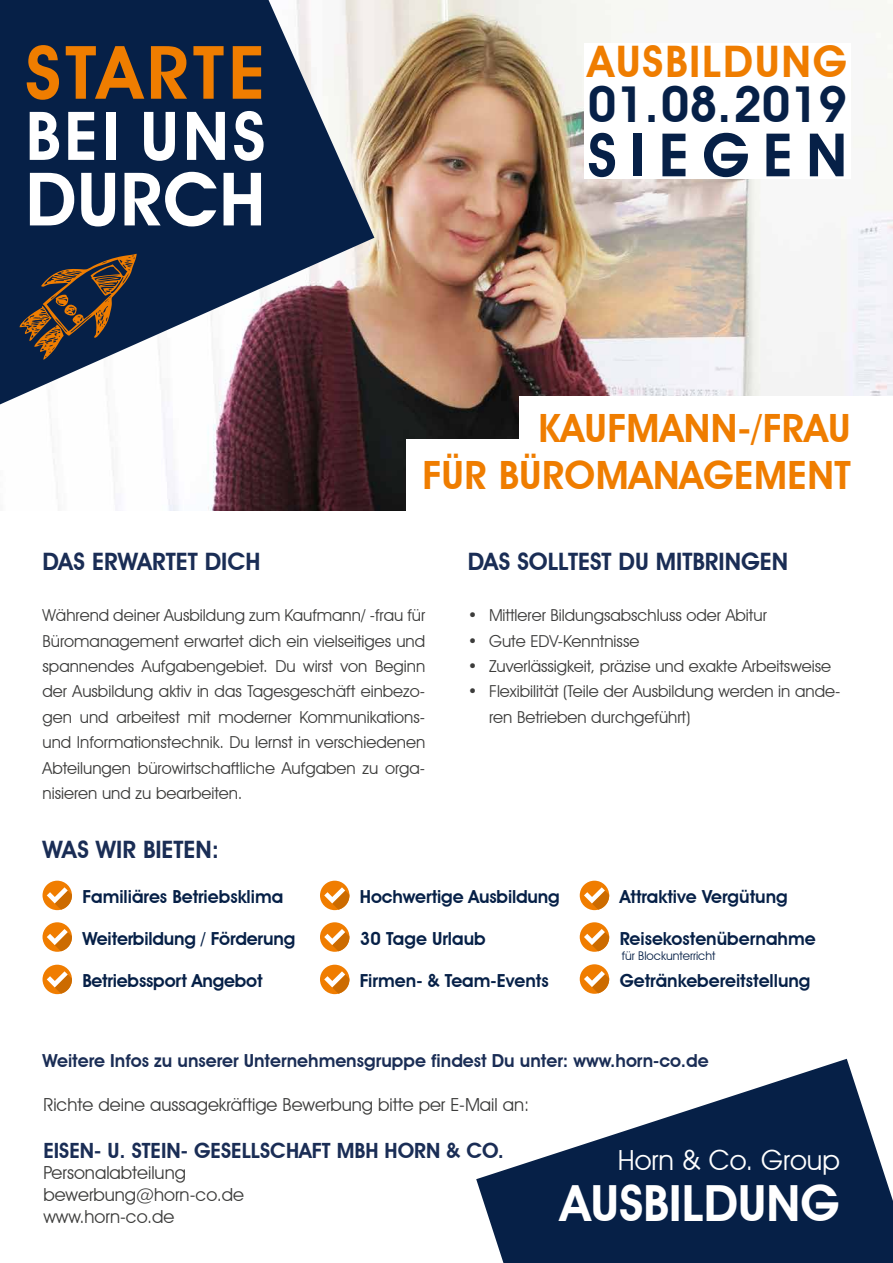
<style>
.page{position:relative;width:893px;height:1263px;background:#fff}
.page>*{position:absolute;margin:0;border:0;box-sizing:border-box;transform-origin:0 0}
.t1{font:600 73.95px "Avant Garde IT Cby BT";letter-spacing:.06em;color:#ef7d00}
.t2{font:600 73.95px "Avant Garde IT Cby BT";letter-spacing:.01em;color:#fff}
.t3{font:600 67.5px "Avant Garde IT Cby BT";letter-spacing:.06em;color:#fff}
.t4{font:600 60px "Avant Garde IT Cby BT";letter-spacing:.225em;color:#062047}
.t5{font:600 49.8px "Avant Garde IT Cby BT";color:#fff}
.t6{font:600 49.5px "Avant Garde IT Cby BT";letter-spacing:-.01em;color:#062047}
.t7{font:600 43.5px "Avant Garde IT Cby BT";letter-spacing:.04em;color:#ef7d00}
.t8{font:600 39px/46.8px "Avant Garde IT Cby BT";letter-spacing:.01em;color:#ef7d00;text-align:right}
.t9{font:27.75px "Avant Garde IT Cby BT";color:#fff}
.t10{font:600 24px "Avant Garde IT Cby BT";color:#1a2d55}
.t11{font:600 21px "Avant Garde IT Cby BT";color:#1a2d55}
.t12{font:600 18px "Avant Garde IT Cby BT";color:#062047}
.t13{font:18px/21.6px "Avant Garde IT Cby BT";color:#3c3c3b}
.t14{font:600 18px "Avant Garde IT Cby BT";color:#1a2d55}
.t15{font:16.5px/25.5px "Avant Garde IT Cby BT";color:#3c3c3b;text-align:justify}
.t16{font:12px "Avant Garde IT Cby BT";color:#062047}
</style>
<div class="page">
<img style="left:0;top:0;width:893px;height:510px">
<svg style="left:0;top:0;width:374px;height:404px;background:#394763"></svg>
<div style="left:520px;top:396px;width:373px;height:55px;background:#fff"></div>
<div style="left:407px;top:440px;width:486px;height:75px;background:#fff"></div>
<div style="left:584px;top:43px;width:267px;height:135px;background:#fff"></div>
<svg style="left:19px;top:254px;width:118px;height:106px;background:#3c383c"></svg>
<div style="left:43px;top:881px;width:29px;height:29px;background:#f07d00;border-radius:50%"></div>
<svg style="left:47px;top:887px;width:25px;height:23px"></svg>
<div style="left:43px;top:922px;width:29px;height:30px;background:#f07d00;border-radius:50%"></div>
<svg style="left:47px;top:929px;width:25px;height:22px"></svg>
<div style="left:43px;top:965px;width:29px;height:29px;background:#f07d00;border-radius:50%"></div>
<svg style="left:47px;top:971px;width:25px;height:23px"></svg>
<div style="left:580px;top:881px;width:29px;height:29px;background:#f07d00;border-radius:50%"></div>
<svg style="left:584px;top:887px;width:25px;height:23px"></svg>
<div style="left:580px;top:922px;width:29px;height:30px;background:#f07d00;border-radius:50%"></div>
<svg style="left:584px;top:929px;width:25px;height:22px"></svg>
<div style="left:580px;top:964px;width:29px;height:30px;background:#f07d00;border-radius:50%"></div>
<svg style="left:584px;top:971px;width:25px;height:22px"></svg>
<div style="left:320px;top:881px;width:29px;height:29px;background:#f07d00;border-radius:50%"></div>
<svg style="left:324px;top:887px;width:25px;height:23px"></svg>
<div style="left:320px;top:922px;width:29px;height:30px;background:#f07d00;border-radius:50%"></div>
<svg style="left:324px;top:929px;width:25px;height:22px"></svg>
<div style="left:320px;top:965px;width:29px;height:29px;background:#f07d00;border-radius:50%"></div>
<svg style="left:324px;top:971px;width:25px;height:23px"></svg>
<svg style="left:476px;top:1059px;width:417px;height:204px;fill:#062047"></svg>
<h1 class="t1" style="left:26px;top:28px;width:241px">STARTE</h1>
<h2 class="t3" style="left:26px;top:95px;width:241px">BEI UNS</h2>
<h1 class="t2" style="left:26px;top:155px;width:241px">DURCH</h1>
<h3 class="t7" style="left:588px;top:36px;width:261px">AUSBILDUNG</h3>
<h3 class="t6" style="left:588px;top:75px;width:261px">01. 08. 2019</h3>
<h3 class="t4" style="left:588px;top:119px;width:261px">SIEGEN</h3>
<h3 class="t8" style="left:422px;top:405px;width:430px">KAUFMANN-/FRAU<br>FÜR BÜROMANAGEMENT</h3>
<h3 class="t10" style="left:43px;top:547px;width:219px">DAS ERWARTET DICH</h3>
<p class="t15" style="left:43px;top:602px;width:384px">Während deiner Ausbildung zum Kaufmann/ -frau für Büromanagement erwartet dich ein vielseitiges und spannendes Aufgabengebiet. Du wirst von Beginn der Ausbildung aktiv in das Tagesgeschäft einbezo&shy;gen und arbeitest mit moderner Kommunikations&shy;und Informationstechnik. Du lernst in verschiedenen Abteilungen bürowirtschaftliche Aufgaben zu orga&shy;nisieren und zu bearbeiten.</p>
<h3 class="t10" style="left:468px;top:547px;width:322px">DAS SOLLTEST DU MITBRINGEN</h3>
<p class="t15" style="left:468px;top:602px;width:301px">• Mittlerer Bildungsabschluss oder Abitur</p>
<p class="t15" style="left:468px;top:628px;width:173px">• Gute EDV-Kenntnisse</p>
<p class="t15" style="left:468px;top:653px;width:365px">• Zuverlässigkeit, präzise und exakte Arbeitsweise</p>
<p class="t15" style="left:489px;top:679px;width:353px;text-indent:-21px">• Flexibilität (Teile der Ausbildung werden in ande&shy;ren Betrieben durchgeführt)</p>
<h3 class="t10" style="left:43px;top:835px;width:178px">WAS WIR BIETEN:</h3>
<p class="t12" style="left:82px;top:886px;width:202px">Familiäres Betriebsklima</p>
<p class="t12" style="left:82px;top:928px;width:214px">Weiterbildung / Förderung</p>
<p class="t12" style="left:82px;top:970px;width:182px">Betriebssport Angebot</p>
<p class="t12" style="left:360px;top:886px;width:201px">Hochwertige Ausbildung</p>
<p class="t12" style="left:360px;top:928px;width:127px">30 Tage Urlaub</p>
<p class="t12" style="left:360px;top:970px;width:190px">Firmen- &amp; Team-Events</p>
<p class="t12" style="left:620px;top:886px;width:170px">Attraktive Vergütung</p>
<p class="t12" style="left:620px;top:928px;width:198px">Reisekostenübernahme</p>
<p class="t12" style="left:620px;top:970px;width:192px">Getränkebereitstellung</p>
<p class="t16" style="left:622px;top:948px;width:95px">für Blockunterricht</p>
<p class="t14" style="left:43px;top:1050px;width:668px">Weitere Infos zu unserer Unternehmensgruppe findest Du unter: www.horn-co.de</p>
<p class="t13" style="left:43px;top:1093px;width:488px">Richte deine aussagekräftige Bewerbung bitte per E-Mail an:</p>
<p class="t11" style="left:43px;top:1138px;width:462px">EISEN- U. STEIN- GESELLSCHAFT MBH HORN &amp; CO.</p>
<p class="t13" style="left:43px;top:1162px;width:202px">Personalabteilung bewerbung@horn-co.de www.horn-co.de</p>
<h3 class="t9" style="left:618px;top:1143px;width:224px">Horn &amp; Co. Group</h3>
<h3 class="t5" style="left:561px;top:1173px;width:281px">AUSBILDUNG</h3>
</div>
